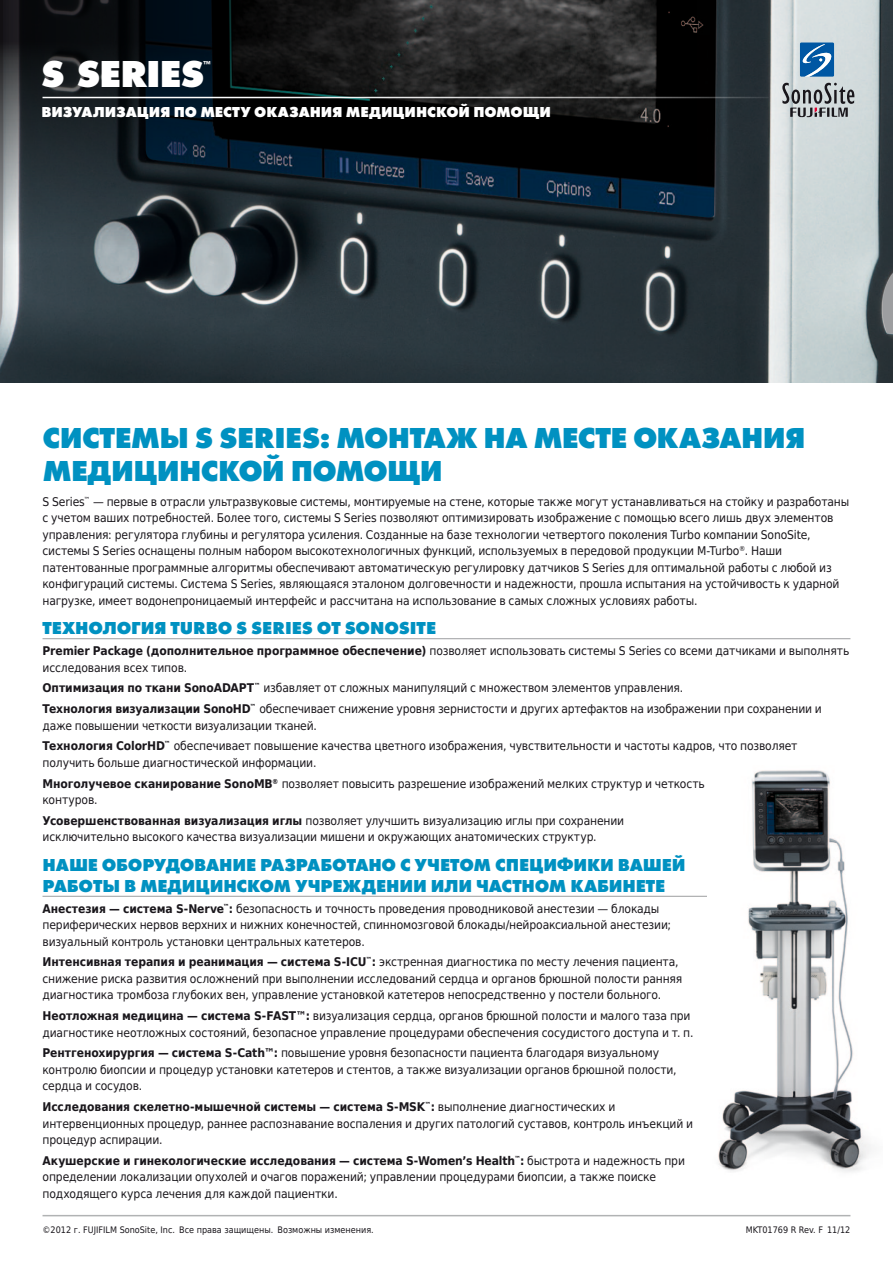
<style>
.page{position:relative;width:893px;height:1263px;background:#fff}
.page>*{position:absolute;margin:0;border:0;box-sizing:border-box;transform-origin:0 0}
.t1{font:800 34.5px "Futura";letter-spacing:-.015em;color:#fff}
.t2{font:30px/33px "Futura PT Extra Bold C";letter-spacing:-.025em;color:#0091c1}
.t3{font:18px/21px "Futura PT Extra Bold C";letter-spacing:-.01em;color:#0091c1}
.t4{font:15px "Futura PT Extra Bold C";letter-spacing:-.01em;color:#fff}
.t5{font:12px/16.5px "DejaVu Sans Condensed";letter-spacing:-.01em;color:#1a171c}
.t6{font:9px "DejaVu Sans Condensed";color:#1a171c}
.t7{font:800 7.8px "Futura";color:#fff}
.s1{font-weight:700}
</style>
<div class="page">
<img style="left:0;top:248px;width:893px;height:135px">
<hr style="left:43px;top:1215px;width:807px;height:1px;background:#b1b3b4">
<hr style="left:43px;top:638px;width:807px;height:1px;background:#9d9ea0">
<hr style="left:43px;top:896px;width:664px;height:1px;background:#9d9ea0">
<img style="left:718px;top:770px;width:153px;height:402px">
<svg style="left:0;top:0;width:893px;height:248px;background:#2d3539"></svg>
<hr style="left:43px;top:97px;width:726px;height:1px;background:#fff">
<svg style="left:782px;top:83px;width:72px;height:34px;background:#9a9ea1"></svg>
<svg style="left:800px;top:43px;width:34px;height:34px"></svg>
<h1 class="t1" style="left:41px;top:53px;width:162px">S SERIES</h1>
<p class="t7" style="left:203px;top:59px;width:9px">™</p>
<p class="t4" style="left:41px;top:103px;width:511px">ВИЗУАЛИЗАЦИЯ ПО МЕСТУ ОКАЗАНИЯ МЕДИЦИНСКОЙ ПОМОЩИ</p>
<h2 class="t2" style="left:43px;top:421px;width:765px">СИСТЕМЫ S SERIES: МОНТАЖ НА МЕСТЕ ОКАЗАНИЯ<br>МЕДИЦИНСКОЙ ПОМОЩИ</h2>
<p class="t5" style="left:43px;top:493px;width:808px">S Series<sup>™</sup> — первые в отрасли ультразвуковые системы, монтируемые на стене, которые также могут устанавливаться на стойку и разработаны с учетом ваших потребностей. Более того, системы S Series позволяют оптимизировать изображение с помощью всего лишь двух элементов управления: регулятора глубины и регулятора усиления. Созданные на базе технологии четвертого поколения Turbo компании SonoSite, системы S Series оснащены полным набором высокотехнологичных функций, используемых в передовой продукции M-Turbo<sup>®</sup>. Наши патентованные программные алгоритмы обеспечивают автоматическую регулировку датчиков S Series для оптимальной работы с любой из конфигураций системы. Система S Series, являющаяся эталоном долговечности и надежности, прошла испытания на устойчивость к ударной нагрузке, имеет водонепроницаемый интерфейс и рассчитана на использование в самых сложных условиях работы.</p>
<h3 class="t3" style="left:43px;top:618px;width:395px">ТЕХНОЛОГИЯ TURBO S SERIES ОТ SONOSITE</h3>
<p class="t5" style="left:43px;top:642px;width:808px"><span class="s1">Premier Package (дополнительное программное обеспечение)</span> позволяет использовать системы S Series со всеми датчиками и выполнять исследования всех типов.</p>
<p class="t5" style="left:43px;top:677px;width:781px;line-height:20.7px"><span class="s1">Оптимизация по ткани SonoADAPT</span><sup>™</sup> избавляет от сложных манипуляций с множеством элементов управления.<br><span class="s1">Технология визуализации SonoHD</span><sup>™</sup> обеспечивает снижение уровня зернистости и других артефактов на изображении при сохранении и</p>
<p class="t5" style="left:43px;top:714px;width:756px;line-height:20.7px">даже повышении четкости визуализации тканей.<br><span class="s1">Технология ColorHD</span><sup>™</sup> обеспечивает повышение качества цветного изображения, чувствительности и частоты кадров, что позволяет</p>
<p class="t5" style="left:43px;top:751px;width:664px;line-height:20.7px">получить больше диагностической информации.<br><span class="s1">Многолучевое сканирование SonoMB</span><sup>®</sup> позволяет повысить разрешение изображений мелких структур и четкость</p>
<p class="t5" style="left:43px;top:789px;width:583px;line-height:20.7px">контуров.<br><span class="s1">Усовершенствованная визуализация иглы</span> позволяет улучшить визуализацию иглы при сохранении</p>
<p class="t5" style="left:43px;top:828px;width:556px">исключительно высокого качества визуализации мишени и окружающих анатомических структур.</p>
<h3 class="t3" style="left:43px;top:854px;width:645px">НАШЕ ОБОРУДОВАНИЕ РАЗРАБОТАНО С УЧЕТОМ СПЕЦИФИКИ ВАШЕЙ<br>РАБОТЫ В МЕДИЦИНСКОМ УЧРЕЖДЕНИИ ИЛИ ЧАСТНОМ КАБИНЕТЕ</h3>
<p class="t5" style="left:43px;top:899px;width:630px"><span class="s1">Анестезия — система S-Nerve</span><sup>™</sup><span class="s1">:</span> безопасность и точность проведения проводниковой анестезии — блокады периферических нервов верхних и нижних конечностей, спинномозговой блокады/нейроаксиальной анестезии; визуальный контроль установки центральных катетеров.</p>
<p class="t5" style="left:43px;top:953px;width:641px"><span class="s1">Интенсивная терапия и реанимация — система S-ICU</span><sup>™</sup><span class="s1">:</span> экстренная диагностика по месту лечения пациента, снижение риска развития осложнений при выполнении исследований сердца и органов брюшной полости ранняя диагностика тромбоза глубоких вен, управление установкой катетеров непосредственно у постели больного.</p>
<p class="t5" style="left:43px;top:1007px;width:652px"><span class="s1">Неотложная медицина — система S-FAST™:</span> визуализация сердца, органов брюшной полости и малого таза при диагностике неотложных состояний, безопасное управление процедурами обеспечения сосудистого доступа и т. п.</p>
<p class="t5" style="left:43px;top:1044px;width:636px"><span class="s1">Рентгенохирургия — система S-Cath™:</span> повышение уровня безопасности пациента благодаря визуальному контролю биопсии и процедур установки катетеров и стентов, а также визуализации органов брюшной полости, сердца и сосудов.</p>
<p class="t5" style="left:43px;top:1098px;width:652px"><span class="s1">Исследования скелетно-мышечной системы — система S-MSK</span><sup>™</sup><span class="s1">:</span> выполнение диагностических и интервенционных процедур, раннее распознавание воспаления и других патологий суставов, контроль инъекций и процедур аспирации.</p>
<p class="t5" style="left:43px;top:1152px;width:644px"><span class="s1">Акушерские и гинекологические исследования — система S-Women’s Health</span><sup>™</sup><span class="s1">:</span> быстрота и надежность при определении локализации опухолей и очагов поражений; управлении процедурами биопсии, а также поиске подходящего курса лечения для каждой пациентки.</p>
<p class="t6" style="left:43px;top:1223px;width:333px">©2012 г. FUJIFILM SonoSite, Inc. Все права защищены. Возможны изменения.</p>
<p class="t6" style="left:746px;top:1223px;width:106px">MKT01769 R Rev. F 11/12</p>
</div>
